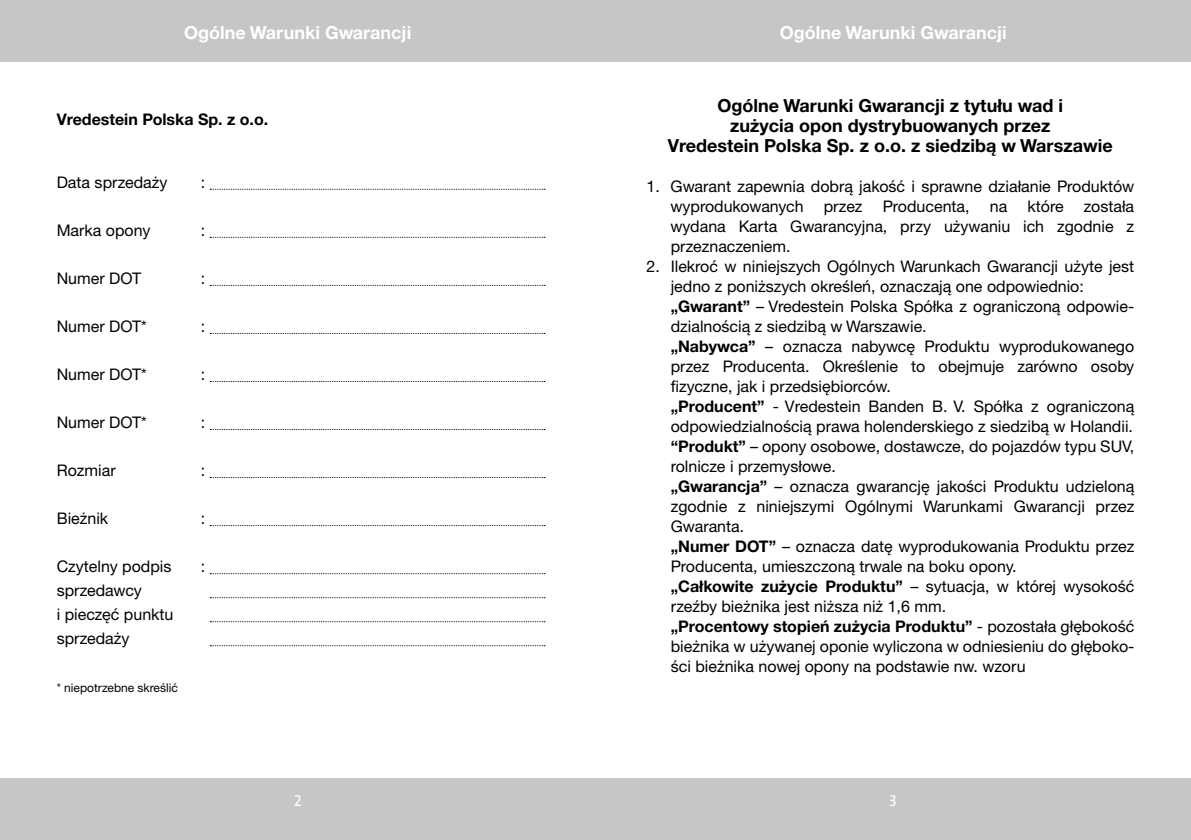
<style>
.page{position:relative;width:1191px;height:840px;background:#fff}
.page>*{position:absolute;margin:0;border:0;box-sizing:border-box;transform-origin:0 0}
.t1{font:700 18px/20px "Helvetica Neue CE";color:#000;text-align:center}
.t2{font:700 18px "Helvetica Neue CE";color:#fff}
.t3{font:16px/20px "Helvetica Neue CE";color:#000}
.t4{font:700 16px "Helvetica Neue CE";color:#000}
.t5{font:16px "The Sans Caps";color:#fff}
.t6{font:12px "Helvetica Neue CE";color:#000}
.s1{font-weight:700}
</style>
<div class="page">
<div style="left:0;top:777px;width:595px;height:62px;background:#c6c6c6"></div>
<div style="left:0;top:0;width:595px;height:62px;background:#c6c6c6"></div>
<div style="left:595px;top:777px;width:596px;height:62px;background:#c6c6c6"></div>
<div style="left:595px;top:0;width:596px;height:62px;background:#c6c6c6"></div>
<svg style="left:210px;top:189px;width:335px;height:1px"></svg>
<svg style="left:210px;top:237px;width:335px;height:1px"></svg>
<svg style="left:210px;top:285px;width:335px;height:1px"></svg>
<svg style="left:210px;top:333px;width:335px;height:1px"></svg>
<svg style="left:210px;top:381px;width:335px;height:1px"></svg>
<svg style="left:210px;top:429px;width:335px;height:1px"></svg>
<svg style="left:210px;top:477px;width:335px;height:1px"></svg>
<svg style="left:210px;top:525px;width:335px;height:1px"></svg>
<svg style="left:210px;top:573px;width:335px;height:1px"></svg>
<svg style="left:210px;top:597px;width:335px;height:1px"></svg>
<svg style="left:210px;top:621px;width:335px;height:1px"></svg>
<svg style="left:210px;top:645px;width:335px;height:1px"></svg>
<p class="t2" style="left:184px;top:22px;width:229px">Ogólne Warunki Gwarancji</p>
<p class="t4" style="left:57px;top:109px;width:213px">Vredestein Polska Sp. z o.o.</p>
<p class="t3" style="left:57px;top:172px;width:112px">Data sprzedaży</p>
<p class="t3" style="left:201px;top:172px;width:6px">:</p>
<p class="t3" style="left:57px;top:220px;width:95px">Marka opony</p>
<p class="t3" style="left:201px;top:220px;width:6px">:</p>
<p class="t3" style="left:57px;top:268px;width:86px">Numer DOT</p>
<p class="t3" style="left:201px;top:268px;width:6px">:</p>
<p class="t3" style="left:57px;top:316px;width:92px">Numer DOT*</p>
<p class="t3" style="left:201px;top:316px;width:6px">:</p>
<p class="t3" style="left:57px;top:364px;width:92px">Numer DOT*</p>
<p class="t3" style="left:201px;top:364px;width:6px">:</p>
<p class="t3" style="left:57px;top:412px;width:92px">Numer DOT*</p>
<p class="t3" style="left:201px;top:412px;width:6px">:</p>
<p class="t3" style="left:57px;top:460px;width:60px">Rozmiar</p>
<p class="t3" style="left:201px;top:460px;width:6px">:</p>
<p class="t3" style="left:57px;top:508px;width:53px">Bieżnik</p>
<p class="t3" style="left:201px;top:508px;width:6px">:</p>
<p class="t3" style="left:57px;top:556px;width:116px">Czytelny podpis</p>
<p class="t3" style="left:201px;top:556px;width:6px">:</p>
<p class="t3" style="left:57px;top:578px;width:118px;line-height:24px">sprzedawcy<br>i pieczęć punktu sprzedaży</p>
<p class="t6" style="left:57px;top:680px;width:123px">* niepotrzebne skreślić</p>
<p class="t5" style="left:294px;top:787px;width:10px">2</p>
<p class="t2" style="left:779px;top:22px;width:229px">Ogólne Warunki Gwarancji</p>
<p class="t1" style="left:668px;top:96px;width:446px">Ogólne Warunki Gwarancji z tytułu wad i<br>zużycia opon dystrybuowanych przez<br>Vredestein Polska Sp. z o.o. z siedzibą w Warszawie</p>
<p class="t3" style="left:670px;top:176px;width:465px;text-indent:-24px">1. Gwarant zapewnia dobrą jakość i sprawne działanie Produktów wyprodukowanych</p>
<p class="t3" style="left:824px;top:196px;width:40px">przez</p>
<p class="t3" style="left:882px;top:196px;width:88px">Producenta,</p>
<p class="t3" style="left:989px;top:196px;width:19px">na</p>
<p class="t3" style="left:1027px;top:196px;width:38px">które</p>
<p class="t3" style="left:670px;top:196px;width:465px;text-align:justify;text-indent:413px">została wydana Karta Gwarancyjna, przy używaniu ich zgodnie z przeznaczeniem.</p>
<p class="t3" style="left:670px;top:256px;width:465px;text-indent:-24px">2. Ilekroć w niniejszych Ogólnych Warunkach Gwarancji użyte jest jedno z poniższych określeń, oznaczają one odpowiednio: <span class="s1">„Gwarant”</span> – Vredestein Polska Spółka z ograniczoną odpowie&shy;dzialnością z siedzibą w Warszawie.<br><span class="s1">„Nabywca”</span> – oznacza nabywcę Produktu wyprodukowanego przez Producenta. Określenie to obejmuje zarówno osoby fizyczne, jak i przedsiębiorców.<br><span class="s1">„Producent”</span> - Vredestein Banden B. V. Spółka z ograniczoną odpowiedzialnością prawa holenderskiego z siedzibą w Holandii. <span class="s1">“Produkt”</span> – opony osobowe, dostawcze, do pojazdów typu SUV, rolnicze i przemysłowe.<br><span class="s1">„Gwarancja”</span> – oznacza gwarancję jakości Produktu udzieloną zgodnie z niniejszymi Ogólnymi Warunkami Gwarancji przez Gwaranta.<br><span class="s1">„Numer DOT”</span> – oznacza datę wyprodukowania Produktu przez Producenta, umieszczoną trwale na boku opony.<br><span class="s1">„Całkowite zużycie Produktu”</span> – sytuacja, w której wysokość rzeźby bieżnika jest niższa niż 1,6 mm.<br><span class="s1">„Procentowy stopień zużycia Produktu”</span> - pozostała głębokość bieżnika w używanej oponie wyliczona w odniesieniu do głęboko&shy;ści bieżnika nowej opony na podstawie nw. wzoru</p>
<p class="t5" style="left:889px;top:787px;width:9px">3</p>
</div>
